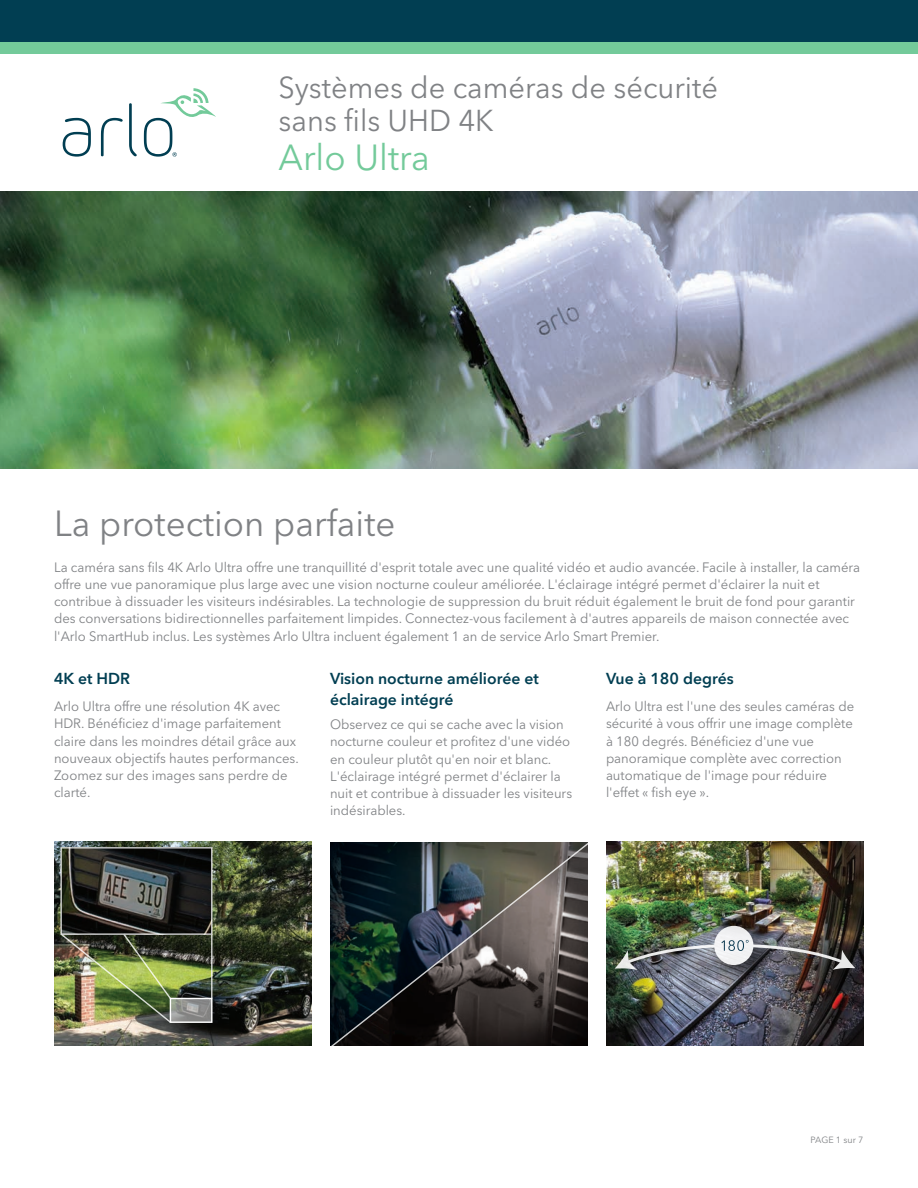
<style>
.page{position:relative;width:918px;height:1188px;background:#fff}
.page>*{position:absolute;margin:0;border:0;box-sizing:border-box;transform-origin:0 0}
.Arlo_Subhead{font:36px "Avenir Next LT Pro";color:#808285}
.t1{font:36px "Avenir Next LT Pro";color:#73ca9a}
.t2{font:30px/33px "Avenir Next LT Pro";color:#808285}
.Sub_Heads{font:600 15.75px/21px "Avenir Next LT Pro";color:#013e52}
.Feature_bullets{font:13.5px/17.2px "Avenir Next LT Pro";color:#808285}
.t3{font:9px "Avenir Next LT Pro";color:#808285}
</style>
<div class="page">
<svg style="left:63px;top:118px;width:28px;height:39px"></svg>
<svg style="left:101px;top:118px;width:22px;height:38px"></svg>
<svg style="left:129px;top:103px;width:8px;height:53px"></svg>
<svg style="left:144px;top:88px;width:72px;height:69px"></svg>
<div style="left:0;top:0;width:918px;height:54px;background:#73ca9a"></div>
<div style="left:0;top:0;width:918px;height:42px;background:#013e52"></div>
<img style="left:0;top:191px;width:918px;height:278px">
<img style="left:54px;top:842px;width:257px;height:204px">
<img style="left:62px;top:849px;width:149px;height:84px">
<svg style="left:172px;top:1000px;width:39px;height:21px"></svg>
<div style="left:170px;top:998px;width:43px;height:25px;border:1px solid #fff"></div>
<hr style="left:211px;top:934px;width:2px;height:64px;background:#fff">
<img style="left:60px;top:932px;width:112px;height:91px">
<img style="left:330px;top:842px;width:258px;height:204px">
<img style="left:607px;top:842px;width:257px;height:204px">
<img style="left:607px;top:914px;width:257px;height:88px">
<div style="left:714px;top:926px;width:39px;height:39px;background:#f0f0f2;border-radius:50%"></div>
<img style="left:614px;top:940px;width:241px;height:30px">
<h2 class="t2" style="left:279px;top:71px;width:441px">Systèmes de caméras de sécurité sans fils UHD 4K</h2>
<h1 class="t1" style="left:279px;top:136px;width:153px">Arlo Ultra</h1>
<p class="Arlo_Subhead" style="left:54px;top:502px;width:343px">La protection parfaite</p>
<p class="Feature_bullets" style="left:54px;top:558px;width:808px">La caméra sans fils 4K Arlo Ultra offre une tranquillité d'esprit totale avec une qualité vidéo et audio avancée. Facile à installer, la caméra offre une vue panoramique plus large avec une vision nocturne couleur améliorée. L'éclairage intégré permet d'éclairer la nuit et contribue à dissuader les visiteurs indésirables. La technologie de suppression du bruit réduit également le bruit de fond pour garantir des conversations bidirectionnelles parfaitement limpides. Connectez-vous facilement à d'autres appareils de maison connectée avec l'Arlo SmartHub inclus. Les systèmes Arlo Ultra incluent également 1 an de service Arlo Smart Premier.</p>
<p class="Sub_Heads" style="left:54px;top:668px;width:78px">4K et HDR</p>
<p class="Feature_bullets" style="left:54px;top:698px;width:246px">Arlo Ultra offre une résolution 4K avec HDR. Bénéficiez d'image parfaitement claire dans les moindres détail grâce aux nouveaux objectifs hautes performances.<br>Zoomez sur des images sans perdre de clarté.</p>
<p class="Sub_Heads" style="left:606px;top:668px;width:129px">Vue à 180 degrés</p>
<p class="Feature_bullets" style="left:606px;top:698px;width:250px">Arlo Ultra est l'une des seules caméras de sécurité à vous offrir une image complète à 180 degrés. Bénéficiez d'une vue panoramique complète avec correction automatique de l'image pour réduire l'effet « fish eye ».</p>
<p class="Sub_Heads" style="left:330px;top:668px;width:210px">Vision nocturne améliorée et éclairage intégré</p>
<p class="Feature_bullets" style="left:330px;top:716px;width:244px">Observez ce qui se cache avec la vision nocturne couleur et profitez d'une vidéo en couleur plutôt qu'en noir et blanc.<br>L'éclairage intégré permet d'éclairer la nuit et contribue à dissuader les visiteurs indésirables.</p>
<p class="t3" style="left:811px;top:1134px;width:54px">PAGE 1 sur 7</p>
</div>
